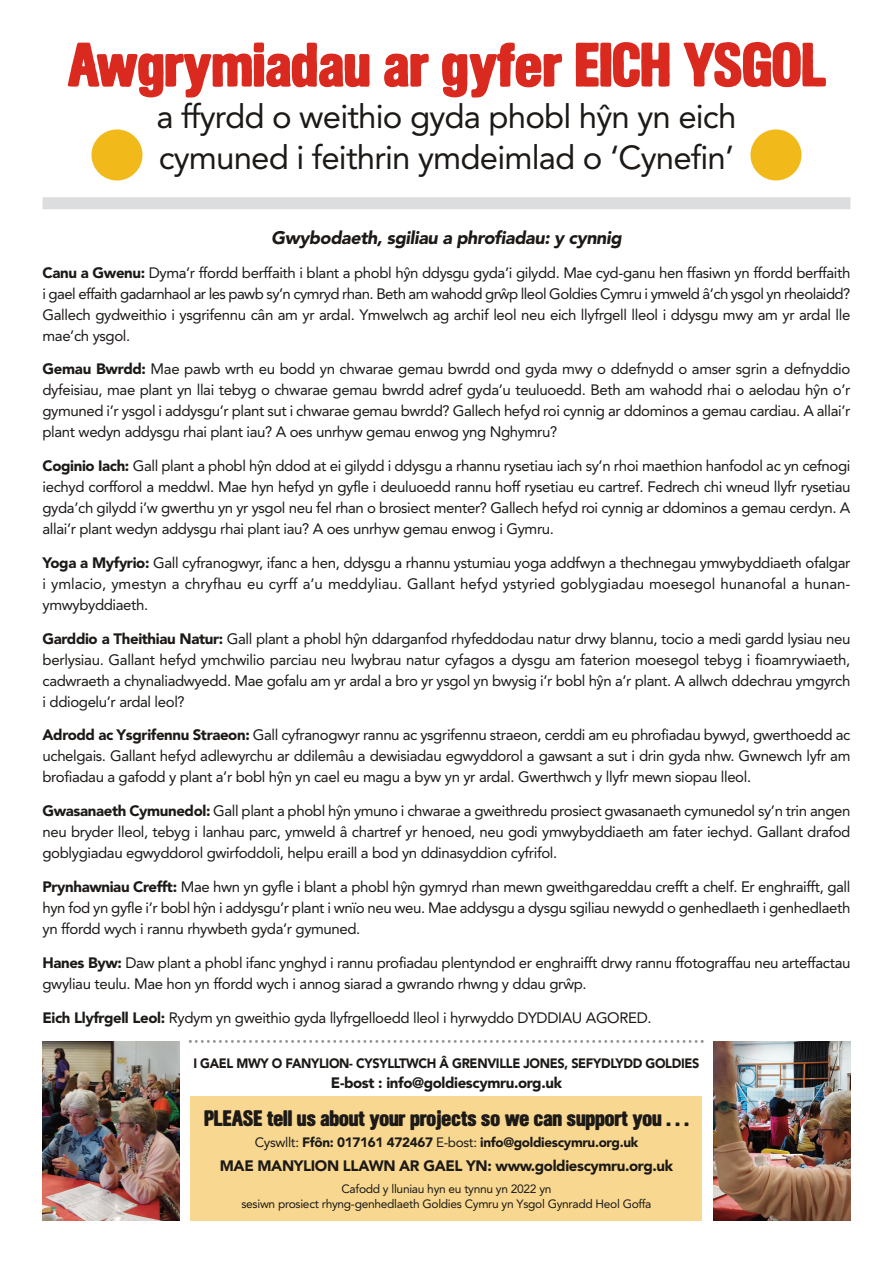
<style>
.page{position:relative;width:893px;height:1263px;background:#fff}
.page>*{position:absolute;margin:0;border:0;box-sizing:border-box;transform-origin:0 0}
.t1{font:58.5px "Gryphon Rock";letter-spacing:-.035em;color:#da2a20}
.t2{font:33px/41.1px "Avenir";letter-spacing:-.025em;color:#1c1917}
.t3{font:21px "Gryphon Rock";letter-spacing:-.025em;color:#1c1917}
.t4{font:italic 900 18px "Avenir";letter-spacing:-.025em;color:#1c1917}
.t5{font:15px/21px "Avenir";letter-spacing:-.025em;color:#1c1917;text-align:justify}
.t6{font:900 15px "Avenir";letter-spacing:-.025em;color:#1c1917}
.t7{font:900 13.5px "Avenir";letter-spacing:-.025em;color:#1c1917;scale:.94 1}
.t8{font:900 13.5px "Avenir";letter-spacing:-.025em;color:#1c1917}
.t9{font:12px/14.4px "Avenir";letter-spacing:-.025em;color:#1c1917;text-align:center}
.s1{font-weight:900}
.s2{font-weight:400}
</style>
<div class="page">
<svg style="left:189px;top:1040px;width:515px;height:3px"></svg>
<div style="left:43px;top:197px;width:807px;height:12px;background:#dcdddf"></div>
<div style="left:190px;top:1096px;width:512px;height:124px;background:#f8d890"></div>
<img style="left:43px;top:1041px;width:137px;height:179px">
<img style="left:713px;top:1041px;width:137px;height:179px">
<div style="left:91px;top:129px;width:52px;height:51px;background:#f2b91a;border-radius:50%"></div>
<div style="left:750px;top:129px;width:51px;height:51px;background:#f2b91a;border-radius:50%"></div>
<h1 class="t1" style="left:67px;top:43px;width:761px">Awgrymiadau ar gyfer EICH YSGOL</h1>
<h2 class="t2" style="left:157px;top:95px;width:581px">a ffyrdd o weithio gyda phobl hŷn yn eich cymuned i feithrin ymdeimlad o ‘Cynefin’</h2>
<p class="t4" style="left:271px;top:223px;width:352px">Gwybodaeth, sgiliau a phrofiadau: y cynnig</p>
<p class="t5" style="left:43px;top:261px;width:809px"><span class="s1">Canu a Gwenu:</span> Dyma’r ffordd berffaith i blant a phobl hŷn ddysgu gyda’i gilydd. Mae cyd-ganu hen ffasiwn yn ffordd berffaith i gael effaith gadarnhaol ar les pawb sy’n cymryd rhan. Beth am wahodd grŵp lleol Goldies Cymru i ymweld â’ch ysgol yn rheolaidd?<br>Gallech gydweithio i ysgrifennu cân am yr ardal. Ymwelwch ag archif leol neu eich llyfrgell lleol i ddysgu mwy am yr ardal lle mae’ch ysgol.</p>
<p class="t5" style="left:43px;top:358px;width:809px"><span class="s1">Gemau Bwrdd:</span> Mae pawb wrth eu bodd yn chwarae gemau bwrdd ond gyda mwy o ddefnydd o amser sgrin a defnyddio dyfeisiau, mae plant yn llai tebyg o chwarae gemau bwrdd adref gyda’u teuluoedd. Beth am wahodd rhai o aelodau hŷn o’r gymuned i’r ysgol i addysgu’r plant sut i chwarae gemau bwrdd? Gallech hefyd roi cynnig ar ddominos a gemau cardiau. A allai’r plant wedyn addysgu rhai plant iau? A oes unrhyw gemau enwog yng Nghymru?</p>
<p class="t5" style="left:43px;top:455px;width:809px"><span class="s1">Coginio Iach:</span> Gall plant a phobl hŷn ddod at ei gilydd i ddysgu a rhannu rysetiau iach sy’n rhoi maethion hanfodol ac yn cefnogi iechyd corfforol a meddwl. Mae hyn hefyd yn gyfle i deuluoedd rannu hoff rysetiau eu cartref. Fedrech chi wneud llyfr rysetiau gyda’ch gilydd i’w gwerthu yn yr ysgol neu fel rhan o brosiect menter? Gallech hefyd roi cynnig ar ddominos a gemau cerdyn. A allai’r plant wedyn addysgu rhai plant iau? A oes unrhyw gemau enwog i Gymru.</p>
<p class="t5" style="left:43px;top:552px;width:809px"><span class="s1">Yoga a Myfyrio:</span> Gall cyfranogwyr, ifanc a hen, ddysgu a rhannu ystumiau yoga addfwyn a thechnegau ymwybyddiaeth ofalgar i ymlacio, ymestyn a chryfhau eu cyrff a’u meddyliau. Gallant hefyd ystyried goblygiadau moesegol hunanofal a hunan&shy;ymwybyddiaeth.</p>
<p class="t5" style="left:43px;top:627px;width:809px"><span class="s1">Garddio a Theithiau Natur:</span> Gall plant a phobl hŷn ddarganfod rhyfeddodau natur drwy blannu, tocio a medi gardd lysiau neu berlysiau. Gallant hefyd ymchwilio parciau neu lwybrau natur cyfagos a dysgu am faterion moesegol tebyg i fioamrywiaeth, cadwraeth a chynaliadwyedd. Mae gofalu am yr ardal a bro yr ysgol yn bwysig i’r bobl hŷn a’r plant. A allwch ddechrau ymgyrch i ddiogelu’r ardal leol?</p>
<p class="t5" style="left:43px;top:724px;width:809px"><span class="s1">Adrodd ac Ysgrifennu Straeon:</span> Gall cyfranogwyr rannu ac ysgrifennu straeon, cerddi am eu phrofiadau bywyd, gwerthoedd ac uchelgais. Gallant hefyd adlewyrchu ar ddilemâu a dewisiadau egwyddorol a gawsant a sut i drin gyda nhw. Gwnewch lyfr am brofiadau a gafodd y plant a’r bobl hŷn yn cael eu magu a byw yn yr ardal. Gwerthwch y llyfr mewn siopau lleol.</p>
<p class="t5" style="left:43px;top:800px;width:809px"><span class="s1">Gwasanaeth Cymunedol:</span> Gall plant a phobl hŷn ymuno i chwarae a gweithredu prosiect gwasanaeth cymunedol sy’n trin angen neu bryder lleol, tebyg i lanhau parc, ymweld â chartref yr henoed, neu godi ymwybyddiaeth am fater iechyd. Gallant drafod goblygiadau egwyddorol gwirfoddoli, helpu eraill a bod yn ddinasyddion cyfrifol.</p>
<p class="t5" style="left:42px;top:876px;width:809px"><span class="s1">Prynhawniau Crefft:</span> Mae hwn yn gyfle i blant a phobl hŷn gymryd rhan mewn gweithgareddau crefft a chelf. Er enghraifft, gall hyn fod yn gyfle i’r bobl hŷn i addysgu’r plant i wnïo neu weu. Mae addysgu a dysgu sgiliau newydd o genhedlaeth i genhedlaeth yn ffordd wych i rannu rhywbeth gyda’r gymuned.</p>
<p class="t5" style="left:42px;top:951px;width:809px"><span class="s1">Hanes Byw:</span> Daw plant a phobl ifanc ynghyd i rannu profiadau plentyndod er enghraifft drwy rannu ffotograffau neu arteffactau gwyliau teulu. Mae hon yn ffordd wych i annog siarad a gwrando rhwng y ddau grŵp.</p>
<p class="t5" style="left:42px;top:1006px;width:611px"><span class="s1">Eich Llyfrgell Leol:</span> Rydym yn gweithio gyda llyfrgelloedd lleol i hyrwyddo DYDDIAU AGORED.</p>
<p class="t7" style="left:193px;top:1052px;width:540px">I GAEL MWY O FANYLION- CYSYLLTWCH Â GRENVILLE JONES, SEFYDLYDD GOLDIES</p>
<p class="t6" style="left:331px;top:1070px;width:233px">E-bost : info@goldiescymru.org.uk</p>
<h3 class="t3" style="left:204px;top:1110px;width:487px">PLEASE tell us about your projects so we can support you . . .</h3>
<p class="t8" style="left:255px;top:1130px;width:385px"><span class="s2">Cyswllt:</span> Ffôn: 017161 472467 <span class="s2">E-bost:</span> info@goldiescymru.org.uk</p>
<p class="t6" style="left:220px;top:1152px;width:455px">MAE MANYLION LLAWN AR GAEL YN: www.goldiescymru.org.uk</p>
<p class="t9" style="left:241px;top:1181px;width:412px">Cafodd y lluniau hyn eu tynnu yn 2022 yn<br>sesiwn prosiect rhyng-genhedlaeth Goldies Cymru yn Ysgol Gynradd Heol Goffa</p>
</div>
